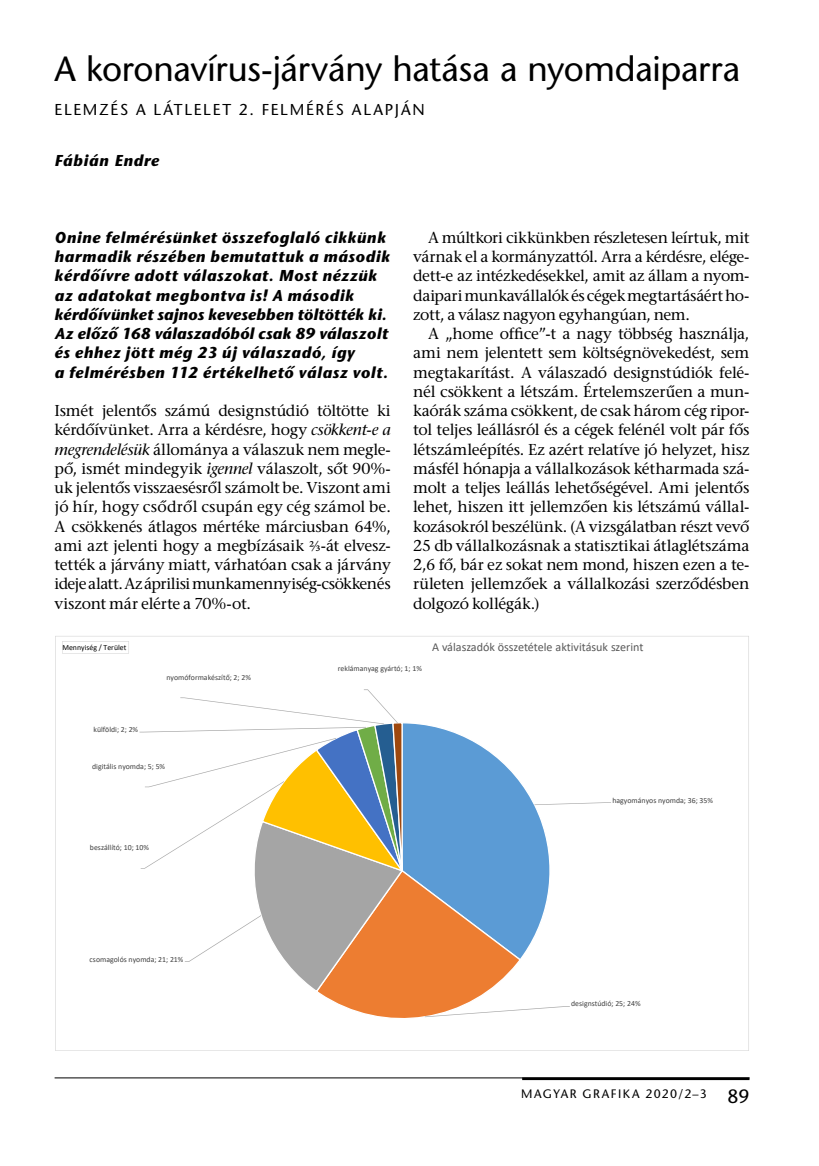
<style>
.page{position:relative;width:819px;height:1166px;background:#fff}
.page>*{position:absolute;margin:0;border:0;box-sizing:border-box;transform-origin:0 0}
.t1{font:35px "ITC Stone Sans";letter-spacing:-.01em;color:#000}
.t2{font:15.75px/19.2px "ITC Stone Serif";letter-spacing:-.02em;color:#000;text-align:justify}
.t3{font:italic 700 15.75px/19.2px "ITC Stone Sans";letter-spacing:.04em;color:#000}
.t4{font:15.75px "ITC Stone Sans";letter-spacing:.115em;color:#000}
.t5{font:12.25px "ITC Stone Sans";letter-spacing:.12em;color:#000}
.t6{font:12.08px "Calibri";color:#595959}
.t7{font:7.88px "Calibri";color:#404040}
.t8{font:7.88px "Calibri";color:#000}
.s1{font-style:italic}
.s2{font-family:"Minion Pro"}
.s3{font-size:19.25px}
</style>
<div class="page">
<hr style="left:55px;top:1077px;width:694px;height:1px;background:#000">
<hr style="left:522px;top:1077px;width:227px;height:3px;background:#000">
<svg style="left:55px;top:636px;width:694px;height:415px"></svg>
<h1 class="t1" style="left:55px;top:50px;width:687px">A koronavírus-járvány hatása a nyomdaiparra</h1>
<p class="t4" style="left:55px;top:101px;width:372px">ELEMZÉS A LÁTLELET 2. FELMÉRÉS ALAPJÁN</p>
<p class="t3" style="left:55px;top:153px;width:106px">Fábián Endre</p>
<p class="t3" style="left:55px;top:230px;width:337px">Onine felmérésünket összefoglaló cikkünk harmadik részében bemutattuk a második kérdőívre adott válaszokat. Most nézzük az adatokat megbontva is! A második kérdőívünket sajnos kevesebben töltötték ki.<br>Az előző 168 válaszadóból csak 89 válaszolt és ehhez jött még 23 új válaszadó, így<br>a felmérésben 112 értékelhető válasz volt.</p>
<p class="t2" style="left:55px;top:403px;width:338px">Ismét jelentős számú designstúdió töltötte ki kérdőívünket. Arra a kérdésre, hogy <span class="s1">csökkent-e a megrendelésük</span> állománya a válaszuk nem megle&shy;pő, ismét mindegyik <span class="s1">igennel</span> válaszolt, sőt 90%- uk jelentős visszaesésről számolt be. Viszont ami jó hír, hogy csődről csupán egy cég számol be.<br>A csökkenés átlagos mértéke márciusban 64%, ami azt jelenti hogy a megbízásaik <span class="s2">⅔</span>-át elvesz&shy;tették a járvány miatt, várhatóan csak a járvány ideje alatt. Az áprilisi munkamennyiség-csökkenés viszont már elérte a 70%-ot.</p>
<p class="t2" style="left:413px;top:230px;width:338px;text-indent:15px">A múltkori cikkünkben részletesen leírtuk, mit várnak el a kormányzattól. Arra a kérdésre, elége&shy;dett-e az intézkedésekkel, amit az állam a nyom&shy;daipari munkavállalók és cégek megtartásáért ho&shy;zott, a válasz nagyon egyhangúan, nem.</p>
<p class="t2" style="left:413px;top:326px;width:338px;text-indent:15px">A „home office”-t a nagy többség használja, ami nem jelentett sem költségnövekedést, sem megtakarítást. A válaszadó designstúdiók felé&shy;nél csökkent a létszám. Értelemszerűen a mun&shy;kaórák száma csökkent, de csak három cég ripor&shy;tol teljes leállásról és a cégek felénél volt pár fős létszámleépítés. Ez azért relatíve jó helyzet, hisz másfél hónapja a vállalkozások kétharmada szá&shy;molt a teljes leállás lehetőségével. Ami jelentős lehet, hiszen itt jellemzően kis létszámú vállal&shy;kozásokról beszélünk. (A vizsgálatban részt vevő 25 db vállalkozásnak a statisztikai átlaglétszáma 2,6 fő, bár ez sokat nem mond, hiszen ezen a te&shy;rületen jellemzőek a vállalkozási szerződésben dolgozó kollégák.)</p>
<p class="t8" style="left:62px;top:642px;width:65px">Mennyiség / Terület</p>
<p class="t6" style="left:432px;top:639px;width:213px">A válaszadók összetétele aktivitásuk szerint</p>
<p class="t7" style="left:93px;top:724px;width:46px">külföldi; 2; 2%</p>
<p class="t7" style="left:166px;top:672px;width:86px">nyomóformakészítő; 2; 2%</p>
<p class="t7" style="left:92px;top:761px;width:74px">digitális nyomda; 5; 5%</p>
<p class="t7" style="left:90px;top:842px;width:61px">beszállító; 10; 10%</p>
<p class="t7" style="left:90px;top:953px;width:95px">csomagolós nyomda; 21; 21%</p>
<p class="t7" style="left:338px;top:663px;width:86px">reklámanyag gyártó; 1; 1%</p>
<p class="t7" style="left:612px;top:794px;width:102px">hagyományos nyomda; 36; 35%</p>
<p class="t7" style="left:571px;top:998px;width:71px">designstúdió; 25; 24%</p>
<p class="t5" style="left:521px;top:1087px;width:230px">MAGYAR GRAFIKA 2020/2–3 <span class="s3">89</span></p>
</div>
